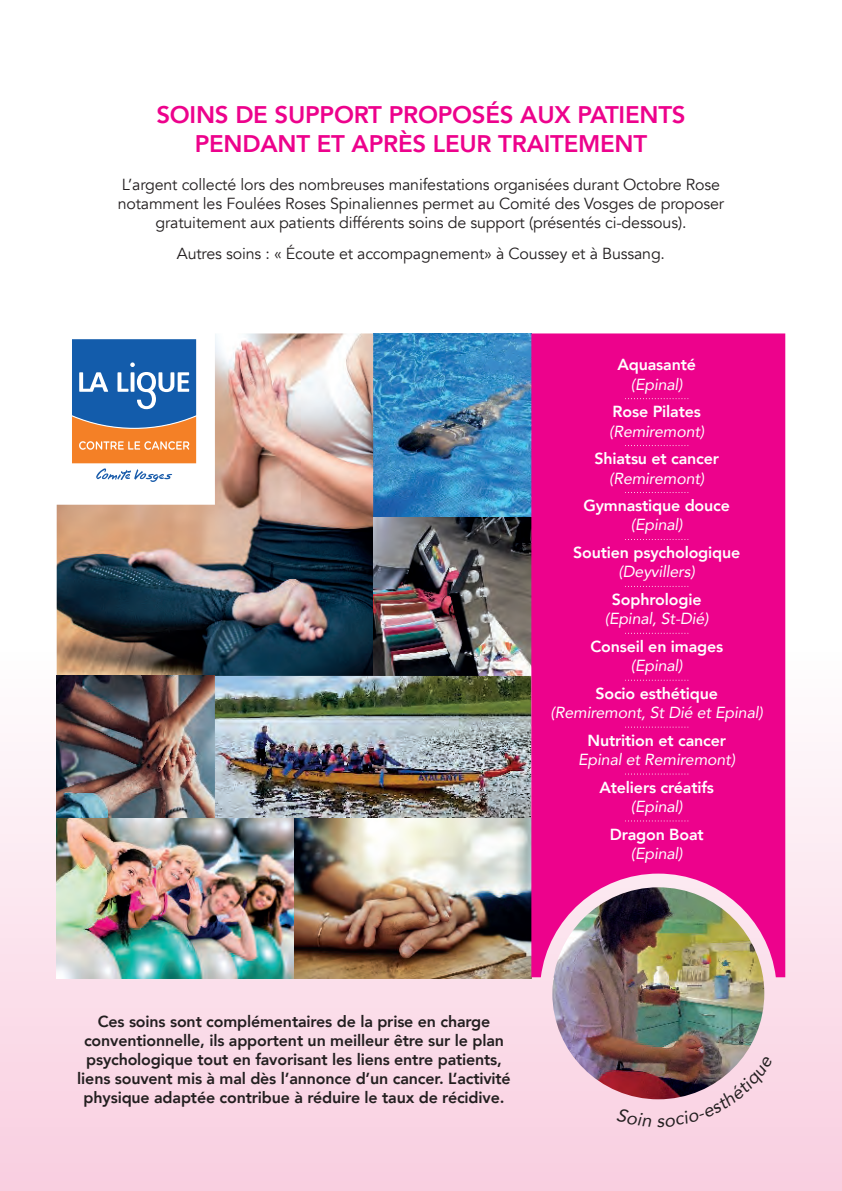
<style>
.page{position:relative;width:842px;height:1191px;background:#fff}
.page>*{position:absolute;margin:0;border:0;box-sizing:border-box;transform-origin:0 0}
.t1{font:800 24px/28.8px "Avenir";letter-spacing:-.01em;color:#ed028c;text-align:center}
.t2{font:16px/19.2px "Avenir";letter-spacing:-.01em;color:#231f20;text-align:center}
.t3{font:800 16px/19.2px "Avenir";letter-spacing:-.01em;color:#231f20;text-align:center}
.t4{font:800 16px "Avenir";letter-spacing:-.01em;color:#fff}
.t5{font:italic 16px "Avenir";letter-spacing:-.01em;color:#fff}
</style>
<div class="page">
<div style="left:0;top:649px;width:842px;height:542px;background:linear-gradient(to bottom,#fbfafa,#facee0)"></div>
<img style="left:57px;top:333px;width:474px;height:645px">
<div style="left:531px;top:333px;width:254px;height:644px;background:#ed028c"></div>
<svg style="left:625px;top:398px;width:63px;height:1px"></svg>
<svg style="left:625px;top:445px;width:63px;height:1px"></svg>
<svg style="left:625px;top:492px;width:63px;height:1px"></svg>
<svg style="left:625px;top:539px;width:63px;height:1px"></svg>
<svg style="left:625px;top:586px;width:63px;height:1px"></svg>
<svg style="left:625px;top:633px;width:63px;height:1px"></svg>
<svg style="left:625px;top:679px;width:63px;height:1px"></svg>
<svg style="left:625px;top:726px;width:63px;height:1px"></svg>
<svg style="left:625px;top:773px;width:63px;height:1px"></svg>
<svg style="left:625px;top:820px;width:63px;height:1px"></svg>
<img style="left:552px;top:887px;width:212px;height:212px;border-radius:106px">
<svg style="left:616px;top:1107px;width:35px;height:19px"></svg>
<svg style="left:657px;top:1056px;width:116px;height:70px;background:#c6a3ad"></svg>
<h1 class="t1" style="left:156px;top:100px;width:531px">SOINS DE SUPPORT PROPOSÉS AUX PATIENTS<br>PENDANT ET APRÈS LEUR TRAITEMENT</h1>
<p class="t2" style="left:118px;top:175px;width:608px">L’argent collecté lors des nombreuses manifestations organisées durant Octobre Rose notamment les Foulées Roses Spinaliennes permet au Comité des Vosges de proposer gratuitement aux patients différents soins de support (présentés ci-dessous).</p>
<p class="t2" style="left:177px;top:244px;width:490px">Autres soins : « Écoute et accompagnement» à Coussey et à Bussang.</p>
<p class="t4" style="left:617px;top:352px;width:80px">Aquasanté</p>
<p class="t5" style="left:631px;top:374px;width:53px">(Epinal)</p>
<p class="t4" style="left:613px;top:399px;width:90px">Rose Pilates</p>
<p class="t5" style="left:609px;top:421px;width:97px">(Remiremont)</p>
<p class="t4" style="left:594px;top:446px;width:126px">Shiatsu et cancer</p>
<p class="t5" style="left:609px;top:468px;width:97px">(Remiremont)</p>
<p class="t4" style="left:583px;top:493px;width:148px">Gymnastique douce</p>
<p class="t5" style="left:631px;top:515px;width:53px">(Epinal)</p>
<p class="t4" style="left:573px;top:540px;width:169px">Soutien psychologique</p>
<p class="t5" style="left:619px;top:562px;width:78px">(Deyvillers)</p>
<p class="t4" style="left:612px;top:587px;width:91px">Sophrologie</p>
<p class="t5" style="left:605px;top:609px;width:105px">(Epinal, St-Dié)</p>
<p class="t4" style="left:590px;top:634px;width:134px">Conseil en images</p>
<p class="t5" style="left:631px;top:656px;width:53px">(Epinal)</p>
<p class="t4" style="left:595px;top:681px;width:124px">Socio esthétique</p>
<p class="t5" style="left:551px;top:703px;width:214px">(Remiremont, St Dié et Epinal)</p>
<p class="t4" style="left:587px;top:728px;width:140px">Nutrition et cancer</p>
<p class="t5" style="left:578px;top:749px;width:158px">Epinal et Remiremont)</p>
<p class="t4" style="left:599px;top:774px;width:116px">Ateliers créatifs</p>
<p class="t5" style="left:631px;top:796px;width:53px">(Epinal)</p>
<p class="t4" style="left:610px;top:821px;width:96px">Dragon Boat</p>
<p class="t5" style="left:631px;top:843px;width:53px">(Epinal)</p>
<p class="t3" style="left:77px;top:1011px;width:435px">Ces soins sont complémentaires de la prise en charge conventionnelle, ils apportent un meilleur être sur le plan psychologique tout en favorisant les liens entre patients, liens souvent mis à mal dès l’annonce d’un cancer. L’activité physique adaptée contribue à réduire le taux de récidive.</p>
</div>
